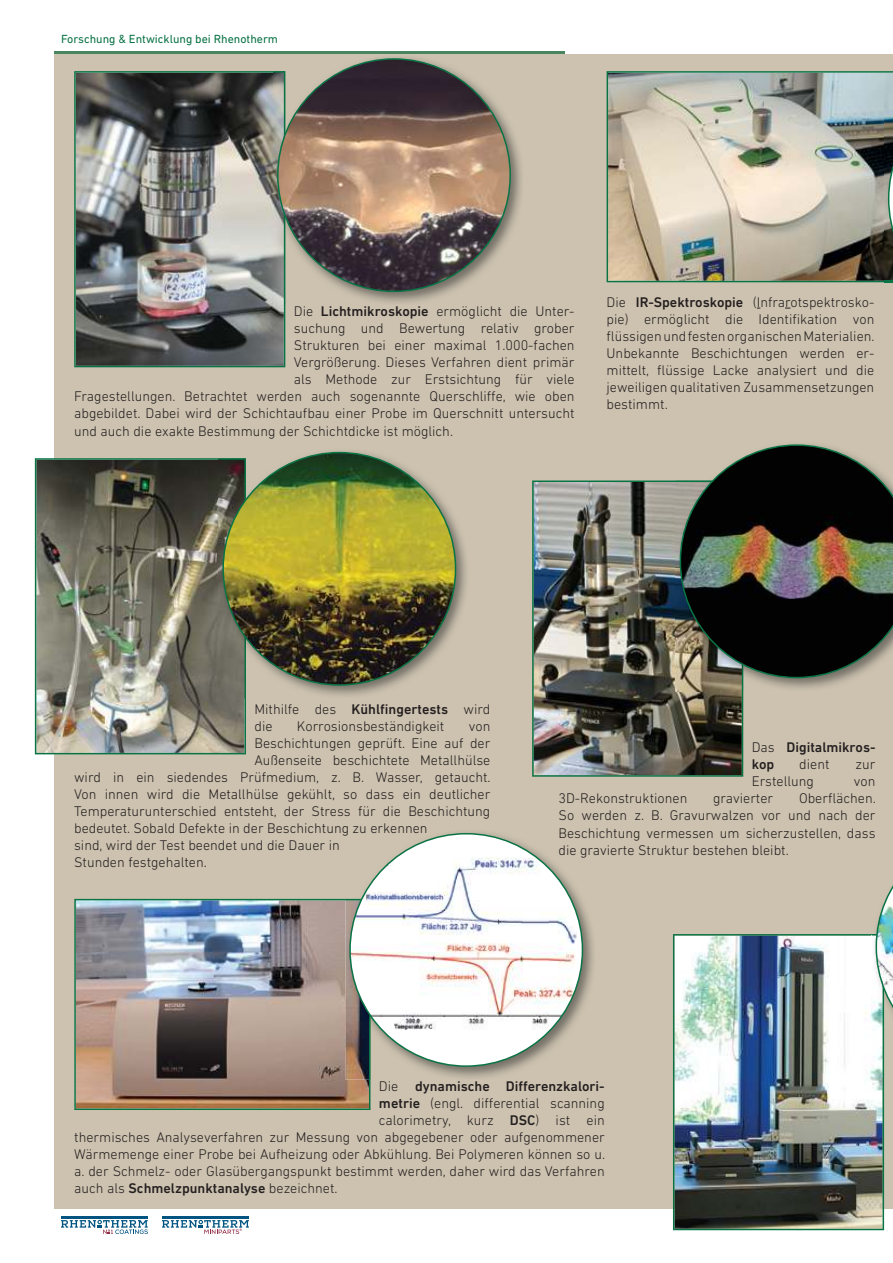
<style>
.page{position:relative;width:893px;height:1263px;background:#fff}
.page>*{position:absolute;margin:0;border:0;box-sizing:border-box;transform-origin:0 0}
.t1{font:300 14.25px/17.1px "DIN Next LT Pro";color:#231f20;text-align:justify}
.t2{font:500 14.25px/17.1px "DIN Next LT Pro";color:#231f20}
.t3{font:12px "DIN Next LT Pro";color:#0a7345}
.s1{font-weight:500}
.s2{font-weight:300}
</style>
<div class="page">
<div style="left:55px;top:54px;width:838px;height:1155px;background:#cdc2af"></div>
<hr style="left:55px;top:51px;width:510px;height:3px;background:#49855f">
<img style="left:74px;top:899px;width:296px;height:211px">
<img style="left:532px;top:480px;width:211px;height:297px">
<img style="left:607px;top:71px;width:286px;height:211px">
<img style="left:74px;top:71px;width:211px;height:296px">
<img style="left:35px;top:458px;width:211px;height:296px">
<img style="left:673px;top:934px;width:211px;height:296px">
<img style="left:246px;top:451px;width:220px;height:245px">
<img style="left:218px;top:458px;width:28px;height:240px">
<img style="left:223px;top:453px;width:233px;height:232px;border-radius:116px">
<img style="left:345px;top:832px;width:248px;height:248px">
<img style="left:345px;top:899px;width:25px;height:181px">
<div style="left:350px;top:834px;width:232px;height:232px;background:#fff;border-radius:50%"></div>
<img style="left:350px;top:857px;width:229px;height:173px">
<img style="left:676px;top:480px;width:67px;height:211px">
<img style="left:680px;top:444px;width:213px;height:234px">
<img style="left:884px;top:78px;width:9px;height:4px">
<svg style="left:884px;top:82px;width:9px;height:201px;background:#636e67"></svg>
<img style="left:285px;top:57px;width:236px;height:248px">
<img style="left:273px;top:71px;width:12px;height:234px">
<img style="left:278px;top:59px;width:232px;height:232px;border-radius:116px">
<img style="left:872px;top:934px;width:12px;height:142px">
<svg style="left:875px;top:885px;width:18px;height:179px"></svg>
<hr style="left:61px;top:1218px;width:87px;height:1px;background:#005482">
<hr style="left:61px;top:1216px;width:87px;height:1px;background:#005482">
<svg style="left:61px;top:1220px;width:87px;height:14px"></svg>
<hr style="left:162px;top:1218px;width:87px;height:1px;background:#005482">
<hr style="left:162px;top:1216px;width:87px;height:1px;background:#005482">
<svg style="left:162px;top:1220px;width:87px;height:14px"></svg>
<p class="t3" style="left:61px;top:35px;width:219px">Forschung &amp; Entwicklung bei Rhenotherm</p>
<p class="t1" style="left:294px;top:302px;width:282px">Die <span class="s1">Lichtmikroskopie</span> ermöglicht die Unter-</p>
<p class="t1" style="left:294px;top:320px;width:282px">suchung und Bewertung relativ grober</p>
<p class="t1" style="left:294px;top:337px;width:282px">Strukturen bei einer maximal 1.000-fachen</p>
<p class="t1" style="left:294px;top:354px;width:282px">Vergrößerung. Dieses Verfahren dient primär</p>
<p class="t1" style="left:294px;top:371px;width:282px">als Methode zur Erstsichtung für viele</p>
<p class="t1" style="left:74px;top:388px;width:502px">Fragestellungen. Betrachtet werden auch sogenannte Querschliffe, wie oben</p>
<p class="t1" style="left:74px;top:405px;width:502px">abgebildet. Dabei wird der Schichtaufbau einer Probe im Querschnitt untersucht</p>
<p class="t1" style="left:74px;top:422px;width:380px">und auch die exakte Bestimmung der Schichtdicke ist möglich.</p>
<p class="t1" style="left:607px;top:293px;width:270px">Die <span class="s1">IR-Spektroskopie</span> (Infrarotspektrosko&shy;pie) ermöglicht die Identifikation von flüssigen und festen organischen Materialien.<br>Unbekannte Beschichtungen werden er&shy;mittelt, flüssige Lacke analysiert und die jeweiligen qualitativen Zusammensetzungen bestimmt.</p>
<p class="t1" style="left:254px;top:700px;width:237px">Mithilfe des <span class="s1">Kühlfingertests</span> wird die</p>
<p class="t1" style="left:297px;top:717px;width:149px">Korrosionsbeständigkeit</p>
<p class="t1" style="left:469px;top:717px;width:23px">von</p>
<p class="t1" style="left:254px;top:734px;width:237px">Beschichtungen geprüft. Eine auf der</p>
<p class="t1" style="left:254px;top:751px;width:237px">Außenseite beschichtete Metallhülse</p>
<p class="t1" style="left:74px;top:768px;width:418px">wird in ein siedendes Prüfmedium, z. B. Wasser, getaucht.</p>
<p class="t1" style="left:74px;top:786px;width:418px">Von innen wird die Metallhülse gekühlt, so dass ein deutlicher</p>
<p class="t1" style="left:74px;top:803px;width:418px">Temperaturunterschied entsteht, der Stress für die Beschichtung</p>
<p class="t1" style="left:74px;top:820px;width:355px">bedeutet. Sobald Defekte in der Beschichtung zu erkennen</p>
<p class="t1" style="left:74px;top:837px;width:267px">sind, wird der Test beendet und die Dauer in</p>
<p class="t1" style="left:74px;top:854px;width:134px">Stunden festgehalten.</p>
<p class="t2" style="left:752px;top:739px;width:125px"><span class="s2">Das</span> Digitalmikros&shy;kop</p>
<p class="t1" style="left:799px;top:756px;width:32px">dient</p>
<p class="t1" style="left:856px;top:756px;width:21px">zur</p>
<p class="t1" style="left:752px;top:773px;width:64px">Erstellung</p>
<p class="t1" style="left:854px;top:773px;width:23px">von</p>
<p class="t1" style="left:558px;top:790px;width:319px;text-indent:240px">Oberflächen.<br>So werden z. B. Gravurwalzen vor und nach der Beschichtung vermessen um sicherzustellen, dass die gravierte Struktur bestehen bleibt.</p>
<p class="t1" style="left:558px;top:790px;width:130px">3D-Rekonstruktionen</p>
<p class="t1" style="left:713px;top:790px;width:62px">gravierter</p>
<p class="t2" style="left:379px;top:1078px;width:227px"><span class="s2">Die</span> dynamische Differenzkalori-</p>
<p class="t1" style="left:379px;top:1094px;width:227px"><span class="s1">metrie</span> (engl. differential scanning</p>
<p class="t1" style="left:379px;top:1111px;width:227px">calorimetry, kurz <span class="s1">DSC</span>) ist ein</p>
<p class="t1" style="left:74px;top:1129px;width:532px">thermisches Analyseverfahren zur Messung von abgegebener oder aufgenommener</p>
<p class="t1" style="left:74px;top:1146px;width:532px">Wärmemenge einer Probe bei Aufheizung oder Abkühlung. Bei Polymeren können so u.</p>
<p class="t1" style="left:74px;top:1163px;width:532px">a. der Schmelz- oder Glasübergangspunkt bestimmt werden, daher wird das Verfahren</p>
<p class="t2" style="left:74px;top:1181px;width:265px"><span class="s2">auch als</span> Schmelzpunktanalyse <span class="s2">bezeichnet.</span></p>
</div>
